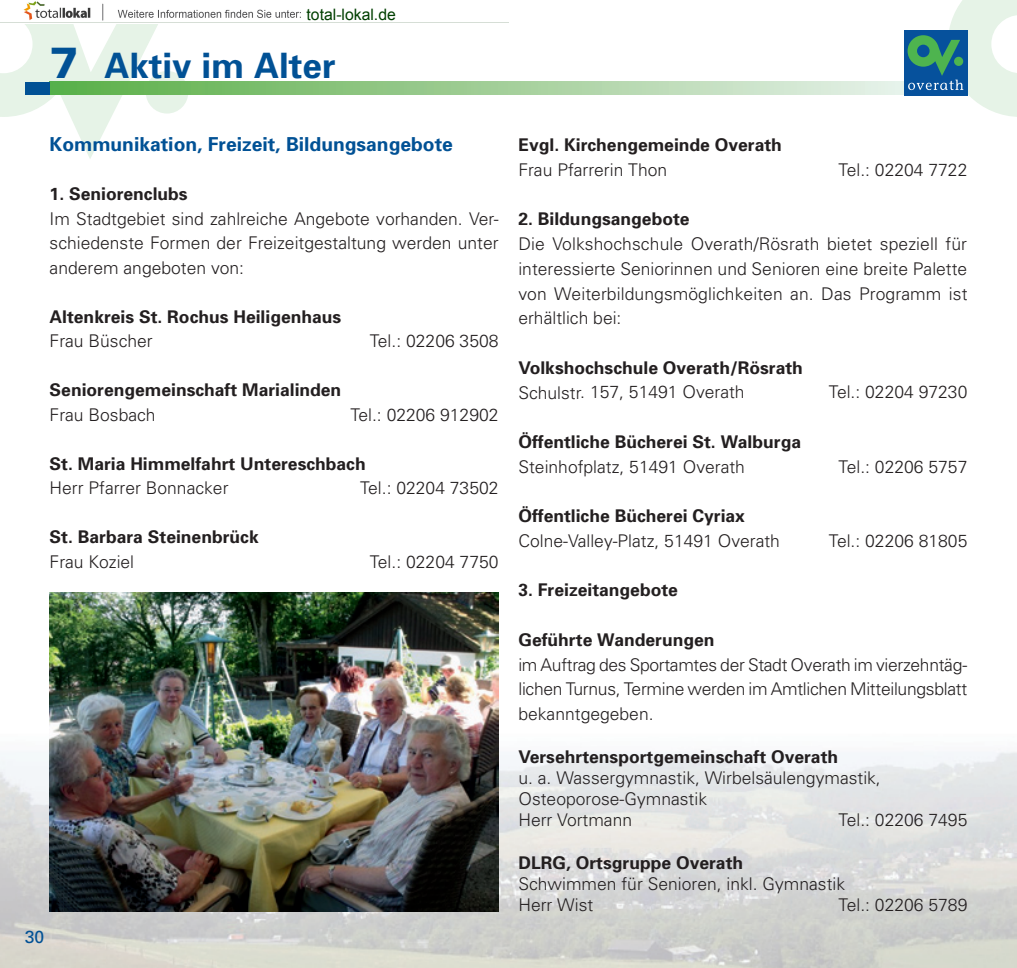
<style>
.page{position:relative;width:1017px;height:968px;background:#fff}
.page>*{position:absolute;margin:0;border:0;box-sizing:border-box;transform-origin:0 0}
.t1{font:700 35px "Univers";color:#015195}
.t2{font:700 19.25px "Univers";color:#015195}
.t3{font:300 17.5px/24.7px "Univers";color:#231f20;text-align:justify}
.t4{font:700 17.5px "Univers";color:#231f20}
.t5{font:17.5px "Univers";color:#015195}
.t6{font:15.75px "Arial";color:#004000}
.s1{font-weight:900;font-size:43.75px}
</style>
<div class="page">
<img style="left:0;top:716px;width:1017px;height:251px">
<div style="left:146px;top:71px;width:42px;height:42px;background:#e6f3e7;border-radius:50%"></div>
<svg style="left:0;top:24px;width:174px;height:135px"></svg>
<svg style="left:50px;top:82px;width:854px;height:12px;background:#9fce96"></svg>
<div style="left:904px;top:30px;width:63px;height:65px;background:#06519c"></div>
<div style="left:25px;top:82px;width:25px;height:12px;background:#015195"></div>
<svg style="left:908px;top:0;width:109px;height:117px"></svg>
<img style="left:50px;top:592px;width:449px;height:319px">
<img style="left:0;top:1px;width:508px;height:22px">
<p class="t6" style="left:307px;top:4px;width:91px">total-lokal.de</p>
<h1 class="t1" style="left:50px;top:45px;width:288px"><span class="s1">7</span> Aktiv im Alter</h1>
<p class="t2" style="left:50px;top:133px;width:405px">Kommunikation, Freizeit, Bildungsangebote</p>
<p class="t4" style="left:50px;top:183px;width:140px">1. Seniorenclubs</p>
<p class="t3" style="left:50px;top:206px;width:450px">Im Stadtgebiet sind zahlreiche Angebote vorhanden. Ver&shy;schiedenste Formen der Freizeitgestaltung werden unter anderem angeboten von:</p>
<p class="t4" style="left:50px;top:306px;width:293px">Altenkreis St. Rochus Heiligenhaus</p>
<p class="t3" style="left:50px;top:328px;width:105px">Frau Büscher</p>
<p class="t3" style="left:370px;top:328px;width:130px">Tel.: 02206 3508</p>
<p class="t4" style="left:50px;top:379px;width:293px">Seniorengemeinschaft Marialinden</p>
<p class="t3" style="left:50px;top:402px;width:108px">Frau Bosbach</p>
<p class="t3" style="left:350px;top:402px;width:150px">Tel.: 02206 912902</p>
<p class="t4" style="left:50px;top:453px;width:318px">St. Maria Himmelfahrt Untereschbach</p>
<p class="t3" style="left:50px;top:475px;width:180px">Herr Pfarrer Bonnacker</p>
<p class="t3" style="left:360px;top:475px;width:140px">Tel.: 02204 73502</p>
<p class="t4" style="left:50px;top:526px;width:211px">St. Barbara Steinenbrück</p>
<p class="t3" style="left:50px;top:549px;width:86px">Frau Koziel</p>
<p class="t3" style="left:370px;top:549px;width:130px">Tel.: 02204 7750</p>
<p class="t5" style="left:25px;top:926px;width:21px">30</p>
<p class="t4" style="left:518px;top:134px;width:265px">Evgl. Kirchengemeinde Overath</p>
<p class="t3" style="left:518px;top:157px;width:150px">Frau Pfarrerin Thon</p>
<p class="t3" style="left:839px;top:157px;width:130px">Tel.: 02204 7722</p>
<p class="t4" style="left:518px;top:208px;width:173px">2. Bildungsangebote</p>
<p class="t3" style="left:518px;top:231px;width:451px">Die Volkshochschule Overath/Rösrath bietet speziell für interessierte Seniorinnen und Senioren eine breite Palette von Weiterbildungsmöglichkeiten an. Das Programm ist erhältlich bei:</p>
<p class="t4" style="left:518px;top:357px;width:286px">Volkshochschule Overath/Rösrath</p>
<p class="t3" style="left:518px;top:380px;width:228px">Schulstr. 157, 51491 Overath</p>
<p class="t3" style="left:829px;top:380px;width:140px">Tel.: 02204 97230</p>
<p class="t4" style="left:518px;top:431px;width:284px">Öffentliche Bücherei St. Walburga</p>
<p class="t3" style="left:518px;top:454px;width:228px">Steinhofplatz, 51491 Overath</p>
<p class="t3" style="left:839px;top:454px;width:130px">Tel.: 02206 5757</p>
<p class="t4" style="left:518px;top:505px;width:228px">Öffentliche Bücherei Cyriax</p>
<p class="t3" style="left:518px;top:528px;width:263px">Colne-Valley-Platz, 51491 Overath</p>
<p class="t3" style="left:829px;top:528px;width:140px">Tel.: 02206 81805</p>
<p class="t4" style="left:518px;top:579px;width:161px">3. Freizeitangebote</p>
<p class="t4" style="left:518px;top:629px;width:198px">Geführte Wanderungen</p>
<p class="t3" style="left:518px;top:652px;width:450px">im Auftrag des Sportamtes der Stadt Overath im vierzehntäg&shy;lichen Turnus, Termine werden im Amtlichen Mitteilungsblatt bekanntgegeben.</p>
<p class="t4" style="left:518px;top:745px;width:321px">Versehrtensportgemeinschaft Overath</p>
<p class="t3" style="left:518px;top:766px;width:364px;line-height:21.2px;text-align:left">u. a. Wassergymnastik, Wirbelsäulengymastik,<br>Osteoporose-Gymnastik<br>Herr Vortmann</p>
<p class="t3" style="left:839px;top:807px;width:130px">Tel.: 02206 7495</p>
<p class="t4" style="left:518px;top:851px;width:226px">DLRG, Ortsgruppe Overath</p>
<p class="t3" style="left:518px;top:873px;width:328px;line-height:21.2px">Schwimmen für Senioren, inkl. Gymnastik<br>Herr Wist</p>
<p class="t3" style="left:839px;top:892px;width:130px">Tel.: 02206 5789</p>
</div>
